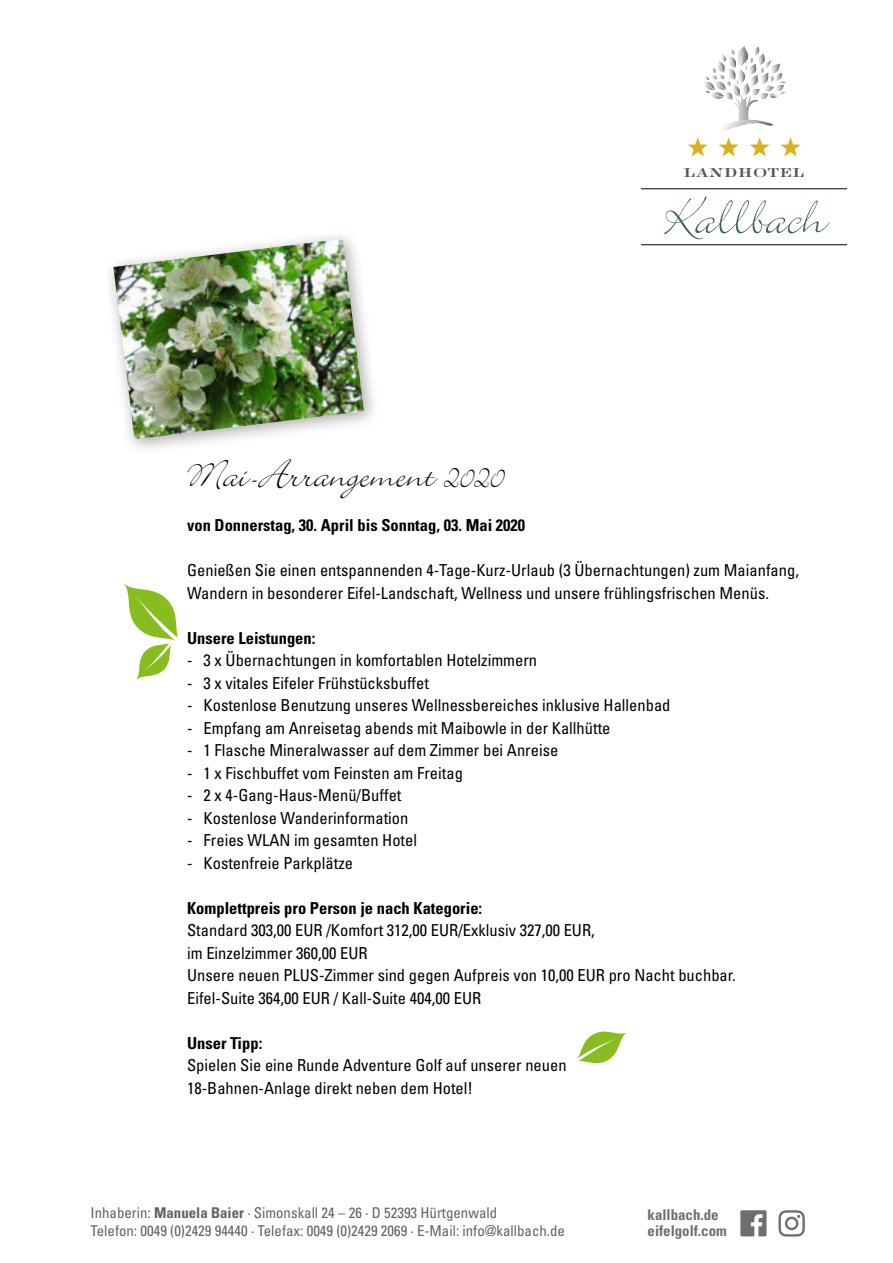
<style>
.page{position:relative;width:893px;height:1263px;background:#fff}
.page>*{position:absolute;margin:0;border:0;box-sizing:border-box;transform-origin:0 0}
.t1{font:60.75px "Bickley Script Plain";color:#3e6551}
.t2{font:45px "Bickley Script Plain";color:#000}
.t3{font:19.2px "Engravers LT Std Bold Face";color:#565655}
.t4{font:condensed 16.5px/22.5px "Univers LT Std";color:#000}
.t5{font:700 condensed 16.5px "Univers LT Std";color:#000}
.t6{font:condensed 14.85px/18.1px "Univers";color:#626261}
.t7{font:700 condensed 14.85px/16.5px "Univers";color:#6e6e6e}
.s1{font-weight:700}
</style>
<div class="page">
<svg style="left:124px;top:583px;width:54px;height:97px"></svg>
<svg style="left:688px;top:137px;width:20px;height:19px"></svg>
<svg style="left:719px;top:137px;width:20px;height:19px"></svg>
<svg style="left:750px;top:137px;width:20px;height:19px"></svg>
<svg style="left:780px;top:137px;width:20px;height:19px"></svg>
<hr style="left:641px;top:188px;width:206px;height:1px;background:#000">
<hr style="left:641px;top:244px;width:206px;height:1px;background:#000">
<svg style="left:704px;top:45px;width:82px;height:85px"></svg>
<svg style="left:740px;top:1210px;width:26px;height:26px"></svg>
<svg style="left:577px;top:1031px;width:50px;height:33px"></svg>
<div style="left:103px;top:229px;width:277px;height:227px;background:#000;opacity:.34"></div>
<img style="left:113px;top:239px;width:251px;height:200px">
<svg style="left:778px;top:1210px;width:27px;height:26px"></svg>
<p class="t3" style="left:683px;top:163px;width:123px">LANDHOTEL</p>
<h1 class="t1" style="left:662px;top:176px;width:165px">Kallbach</h1>
<h2 class="t2" style="left:187px;top:444px;width:319px">Mai-Arrangement 2020</h2>
<p class="t5" style="left:187px;top:515px;width:340px">von Donnerstag, 30. April bis Sonntag, 03. Mai 2020</p>
<p class="t4" style="left:187px;top:559px;width:613px">Genießen Sie einen entspannenden 4-Tage-Kurz-Urlaub (3 Übernachtungen) zum Maianfang,<br>Wandern in besonderer Eifel-Landschaft, Wellness und unsere frühlingsfrischen Menüs.</p>
<p class="t5" style="left:187px;top:628px;width:130px">Unsere Leistungen:</p>
<p class="t4" style="left:187px;top:649px;width:352px">- 3 x Übernachtungen in komfortablen Hotelzimmern</p>
<p class="t4" style="left:187px;top:671px;width:243px">- 3 x vitales Eifeler Frühstücksbuffet</p>
<p class="t4" style="left:187px;top:694px;width:485px">- Kostenlose Benutzung unseres Wellnessbereiches inklusive Hallenbad</p>
<p class="t4" style="left:187px;top:716px;width:425px">- Empfang am Anreisetag abends mit Maibowle in der Kallhütte</p>
<p class="t4" style="left:187px;top:739px;width:373px">- 1 Flasche Mineralwasser auf dem Zimmer bei Anreise</p>
<p class="t4" style="left:187px;top:761px;width:277px">- 1 x Fischbuffet vom Feinsten am Freitag</p>
<p class="t4" style="left:187px;top:784px;width:216px">- 2 x 4-Gang-Haus-Menü/Buffet</p>
<p class="t4" style="left:187px;top:806px;width:223px">- Kostenlose Wanderinformation</p>
<p class="t4" style="left:187px;top:829px;width:232px">- Freies WLAN im gesamten Hotel</p>
<p class="t4" style="left:187px;top:851px;width:167px">- Kostenfreie Parkplätze</p>
<p class="t5" style="left:187px;top:898px;width:297px">Komplettpreis pro Person je nach Kategorie:</p>
<p class="t4" style="left:187px;top:919px;width:550px">Standard 303,00 EUR /Komfort 312,00 EUR/Exklusiv 327,00 EUR,<br>im Einzelzimmer 360,00 EUR<br>Unsere neuen PLUS-Zimmer sind gegen Aufpreis von 10,00 EUR pro Nacht buchbar.<br>Eifel-Suite 364,00 EUR / Kall-Suite 404,00 EUR</p>
<p class="t5" style="left:187px;top:1033px;width:77px">Unser Tipp:</p>
<p class="t4" style="left:187px;top:1054px;width:381px">Spielen Sie eine Runde Adventure Golf auf unserer neuen<br>18-Bahnen-Anlage direkt neben dem Hotel!</p>
<p class="t6" style="left:91px;top:1204px;width:476px">Inhaberin: <span class="s1">Manuela Baier</span> · Simonskall 24 – 26 · D 52393 Hürtgenwald<br>Telefon: 0049 (0)2429 94440 · Telefax: 0049 (0)2429 2069 · E-Mail: info@kallbach.de</p>
<p class="t7" style="left:648px;top:1206px;width:81px">kallbach.de eifelgolf.com</p>
</div>
